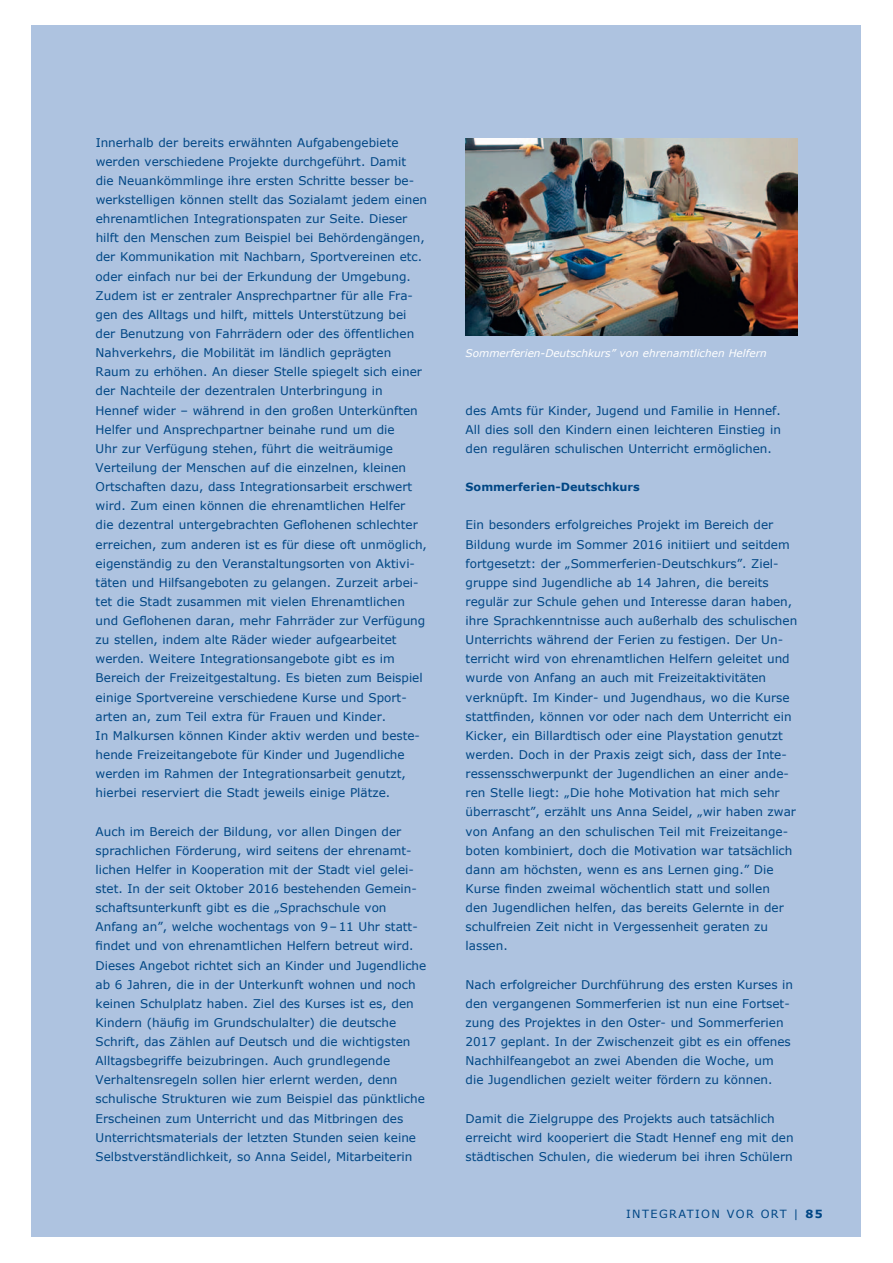
<style>
.page{position:relative;width:893px;height:1263px;background:#fff}
.page>*{position:absolute;margin:0;border:0;box-sizing:border-box;transform-origin:0 0}
.t1{font:12px/19.2px "Verdana";color:#004684}
.t2{font:700 11.25px "Verdana";color:#004684}
.t3{font:11.25px "Verdana";letter-spacing:.125em;color:#004684}
.t4{font:italic 10.5px "Verdana";color:#fff}
.s1{font-weight:700}
</style>
<div class="page">
<div style="left:32px;top:26px;width:829px;height:1211px;background:#aec3e0"></div>
<img style="left:466px;top:138px;width:331px;height:198px">
<p class="t1" style="left:96px;top:132px;width:333px">Innerhalb der bereits erwähnten Aufgabengebiete werden verschiedene Projekte durchgeführt. Damit<br>die Neuankömmlinge ihre ersten Schritte besser be&shy;werkstelligen können stellt das Sozialamt jedem einen ehrenamtlichen Integrationspaten zur Seite. Dieser hilft den Menschen zum Beispiel bei Behördengängen, der Kommunikation mit Nachbarn, Sportvereinen etc. oder einfach nur bei der Erkundung der U mgebung.<br>Zudem ist er zentraler Ansprechpartner für alle Fra&shy;gen des Alltags und hilft, mittels U nterstützung bei der Benutzung von Fahrrädern oder des öffentlichen Nahverkehrs, die Mobilität im ländlich geprägten Raum zu erhöhen. An dieser Stelle spiegelt sich einer der Nachteile der dezentralen U nterbringung in Hennef wider – während in den großen U nterkünften Helfer und Ansprechpartner beinahe rund um die<br>U hr zur Verfügung stehen, führt die weiträumige -Verteilung der Menschen auf die einzelnen, kleinen Ortschaften dazu, dass Integrationsarbeit erschwert wird. Zum einen können die ehrenamtlichen Helfer<br>die dezentral untergebrachten Geflohenen schlechter erreichen, zum anderen ist es für diese oft unmöglich, eigenständig zu den Veranstaltungsorten von Aktivi&shy;täten und Hilfsangeboten zu gelangen. Zurzeit arbei&shy;tet die Stadt zusammen mit vielen Ehrenamtlichen und Geflohenen daran, mehr Fahrräder zur Verfügung zu stellen, indem alte Räder wieder aufgearbeitet werden. Weitere Integrationsangebote gibt es im -Bereich der Freizeitgestaltung. Es bieten zum Beispiel einige Sportvereine verschiedene Kurse und Sport&shy;arten an, zum Teil extra für Frauen und Kinder.<br>In Malkursen können Kinder aktiv werden und beste&shy;hende Freizeitangebote für Kinder und Jugendliche werden im Rahmen der Integrationsarbeit genutzt, hierbei reserviert die Stadt jeweils einige Plätze.</p>
<p class="t1" style="left:96px;top:821px;width:332px">Auch im Bereich der Bildung, vor allen Dingen der sprachlichen Förderung, wird seitens der ehrenamt&shy;lichen Helfer in Kooperation mit der Stadt viel gelei&shy;stet. In der seit Oktober 2016 bestehenden Gemein&shy;schaftsunterkunft gibt es die „Sprachschule von -Anfang an”, welche wochentags von 9–11 U hr statt&shy;findet und von ehrenamtlichen Helfern betreut wird.<br>Dieses Angebot richtet sich an Kinder und Jugendliche ab 6 Jahren, die in der U nterkunft wohnen und noch keinen Schulplatz haben. Ziel des Kurses ist es, den Kindern (häufig im Grundschulalter) die deutsche Schrift, das Zählen auf Deutsch und die wichtigsten Alltagsbegriffe beizubringen. Auch grundlegende -Verhaltensregeln sollen hier erlernt werden, denn schulische Strukturen wie zum Beispiel das pünktliche Erscheinen zum U nterricht und das M itbringen des<br>U nterrichtsmaterials der letzten Stunden seien keine Selbstverständlichkeit, so Anna Seidel, M itarbeiterin</p>
<p class="t4" style="left:466px;top:346px;width:303px">Sommerferien-Deutschkurs” von ehrenamtlichen Helfern</p>
<p class="t1" style="left:466px;top:400px;width:317px;text-align:justify">des Amts für Kinder, Jugend und Familie in Hennef.<br>All dies soll den Kindern einen leichteren Einstieg in den regulären schulischen U nterricht ermöglichen.</p>
<p class="t2" style="left:466px;top:480px;width:176px">Sommerferien-Deutschkurs</p>
<p class="t1" style="left:466px;top:515px;width:333px">Ein besonders erfolgreiches Projekt im Bereich der Bildung wurde im Sommer 2016 initiiert und seitdem fortgesetzt: der „Sommerferien-Deutschkurs”. Ziel&shy;gruppe sind Jugendliche ab 14 Jahren, die bereits regulär zur Schule gehen und Interesse daran haben, ihre Sprachkenntnisse auch außerhalb des schulischen U nterrichts während der Ferien zu festigen. Der U n&shy;terricht wird von ehrenamtlichen Helfern geleitet und wurde von Anfang an auch mit Freizeitaktivitäten verknüpft. Im Kinder- und Jugendhaus, wo die Kurse stattfinden, können vor oder nach dem Unterricht ein Kicker, ein Billardtisch oder eine Playstation genutzt werden. Doch in der Praxis zeigt sich, dass der Inte&shy;ressensschwerpunkt der Jugendlichen an einer ande&shy;ren Stelle liegt: „Die hohe Motivation hat mich sehr überrascht”, erzählt uns Anna Seidel, „wir haben zwar von Anfang an den schulischen Teil mit Freizeitange&shy;boten kombiniert, doch die M otivation war tatsächlich dann am höchsten, wenn es ans Lernen ging.” Die Kurse finden zweimal wöchentlich statt und sollen<br>den Jugendlichen helfen, das bereits Gelernte in der schulfreien Zeit nicht in Vergessenheit geraten zu lassen.</p>
<p class="t1" style="left:466px;top:974px;width:329px">Nach erfolgreicher Durchführung des ersten Kurses in den vergangenen Sommerferien ist nun eine Fortset&shy;zung des Projektes in den Oster- und Sommerferien 2017 geplant. In der Zwischenzeit gibt es ein offenes Nachhilfeangebot an zwei Abenden die Woche, um die Jugendlichen gezielt weiter fördern zu können.</p>
<p class="t1" style="left:466px;top:1108px;width:330px">Damit die Zielgruppe des Projekts auch tatsächlich erreicht wird kooperiert die Stadt Hennef eng mit den städtischen Schulen, die wiederum bei ihren Schülern</p>
<p class="t3" style="left:626px;top:1207px;width:198px">Integration vor Ort | <span class="s1">85</span></p>
</div>
